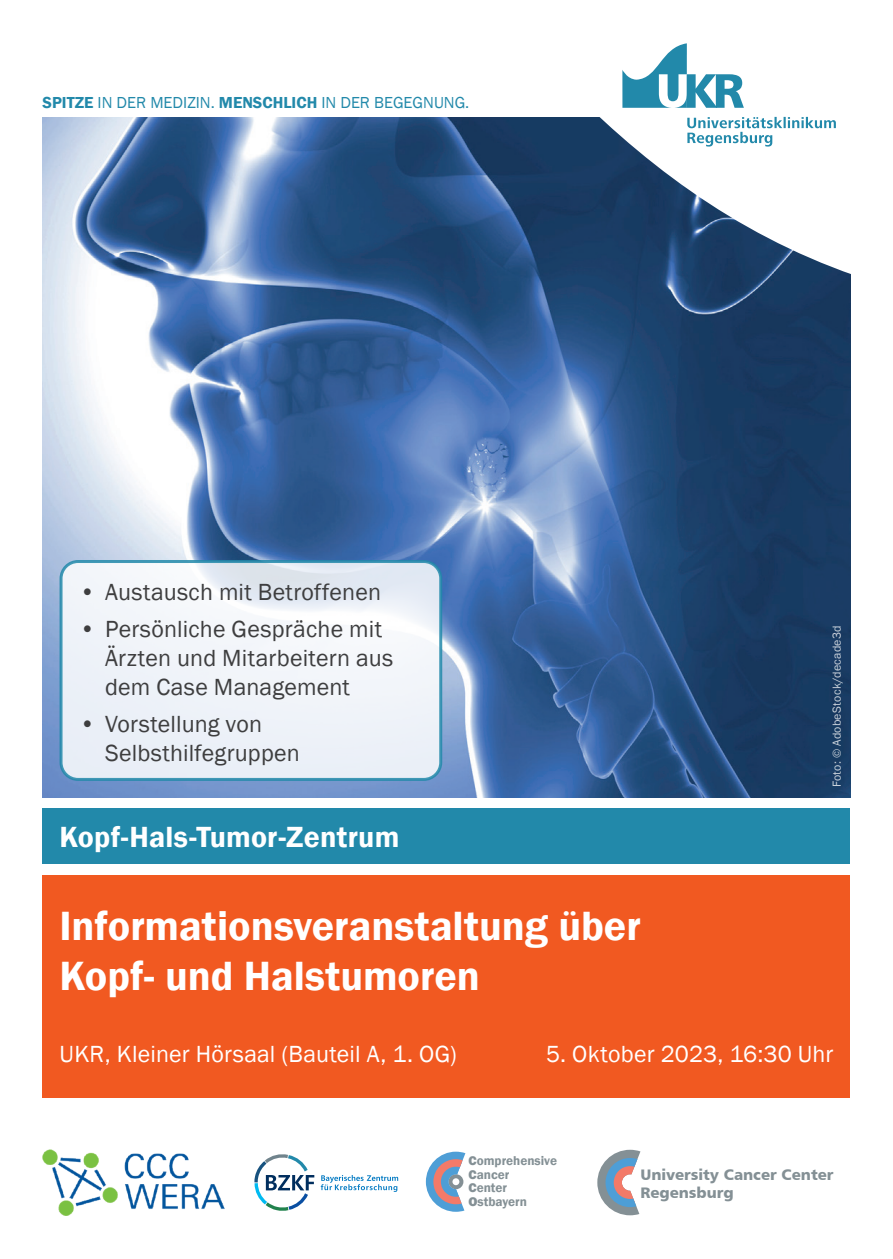
<style>
.page{position:relative;width:893px;height:1259px;background:#fff}
.page>*{position:absolute;margin:0;border:0;box-sizing:border-box;transform-origin:0 0}
.t1{font:600 42px/50.4px "Franklin Gothic";color:#fff}
.t2{font:600 30px "Franklin Gothic";letter-spacing:.005em;color:#fff}
.t3{font:24px/28.8px "Franklin Gothic";letter-spacing:.01em;color:#3e3e3f}
.t4{font:24px "Franklin Gothic";letter-spacing:.01em;color:#fff}
.t5{font:16.5px "Franklin Gothic";color:#2289aa}
.t6{font:15.3px/18.3px "Humanist 777 BT Black B";color:#849095}
.t7{font:600 13.2px/13.5px "Franklin Gothic";color:#849095}
.t8{font:12px "Franklin Gothic";letter-spacing:.02em;color:#fff}
.s1{font-weight:600}
.s2{font-weight:800}
</style>
<div class="page">
<img style="left:43px;top:117px;width:807px;height:681px">
<div style="left:43px;top:875px;width:807px;height:222px;background:#f15921"></div>
<div style="left:43px;top:809px;width:807px;height:55px;background:#2289aa"></div>
<svg style="left:488px;top:116px;width:363px;height:174px;fill:#1a3e67"></svg>
<svg style="left:687px;top:117px;width:149px;height:30px"></svg>
<svg style="left:622px;top:43px;width:122px;height:65px"></svg>
<svg style="left:597px;top:1149px;width:43px;height:66px"></svg>
<svg style="left:426px;top:1151px;width:39px;height:60px"></svg>
<svg style="left:254px;top:1154px;width:60px;height:56px"></svg>
<svg style="left:321px;top:1175px;width:77px;height:17px"></svg>
<svg style="left:61px;top:561px;width:380px;height:218px;fill:#eff3f9"></svg>
<div style="left:60px;top:560px;width:382px;height:221px;border:3px solid #2289aa;border-radius:17px"></div>
<img style="left:43px;top:1149px;width:182px;height:66px">
<p class="t5" style="left:43px;top:92px;width:428px"><span class="s1">SPITZE</span> IN DER MEDIZIN. <span class="s1">MENSCHLICH</span> IN DER BEGEGNUNG.</p>
<p class="t3" style="left:80px;top:578px;width:303px">• Austausch mit Betroffenen</p>
<p class="t3" style="left:105px;top:615px;width:290px;text-indent:-26px">• Persönliche Gespräche mit<br>Ärzten und Mitarbeitern aus dem Case Management</p>
<p class="t3" style="left:105px;top:710px;width:196px;text-indent:-26px">• Vorstellung von<br>Selbsthilfegruppen</p>
<p class="t2" style="left:60px;top:818px;width:341px">Kopf-Hals-Tumor-Zentrum</p>
<h1 class="t1" style="left:60px;top:901px;width:583px">Informationsveranstaltung über<br>Kopf- und Halstumoren</h1>
<p class="t8" style="left:829px;top:787px;width:164px;rotate:-90deg">Foto: © AdobeStock/decade3d</p>
<p class="t4" style="left:60px;top:1039px;width:399px">UKR, Kleiner Hörsaal (Bauteil A, 1. OG)</p>
<p class="t4" style="left:546px;top:1039px;width:289px">5. Oktober 2023, 16:30 Uhr</p>
<p class="t7" style="left:468px;top:1154px;width:90px"><span class="s2">C</span>omprehensive<br><span class="s2">C</span>ancer<br><span class="s2">C</span>enter<br><span class="s2">O</span>stbayern</p>
<p class="t6" style="left:640px;top:1164px;width:195px">University Cancer Center<br>Regensburg</p>
</div>
